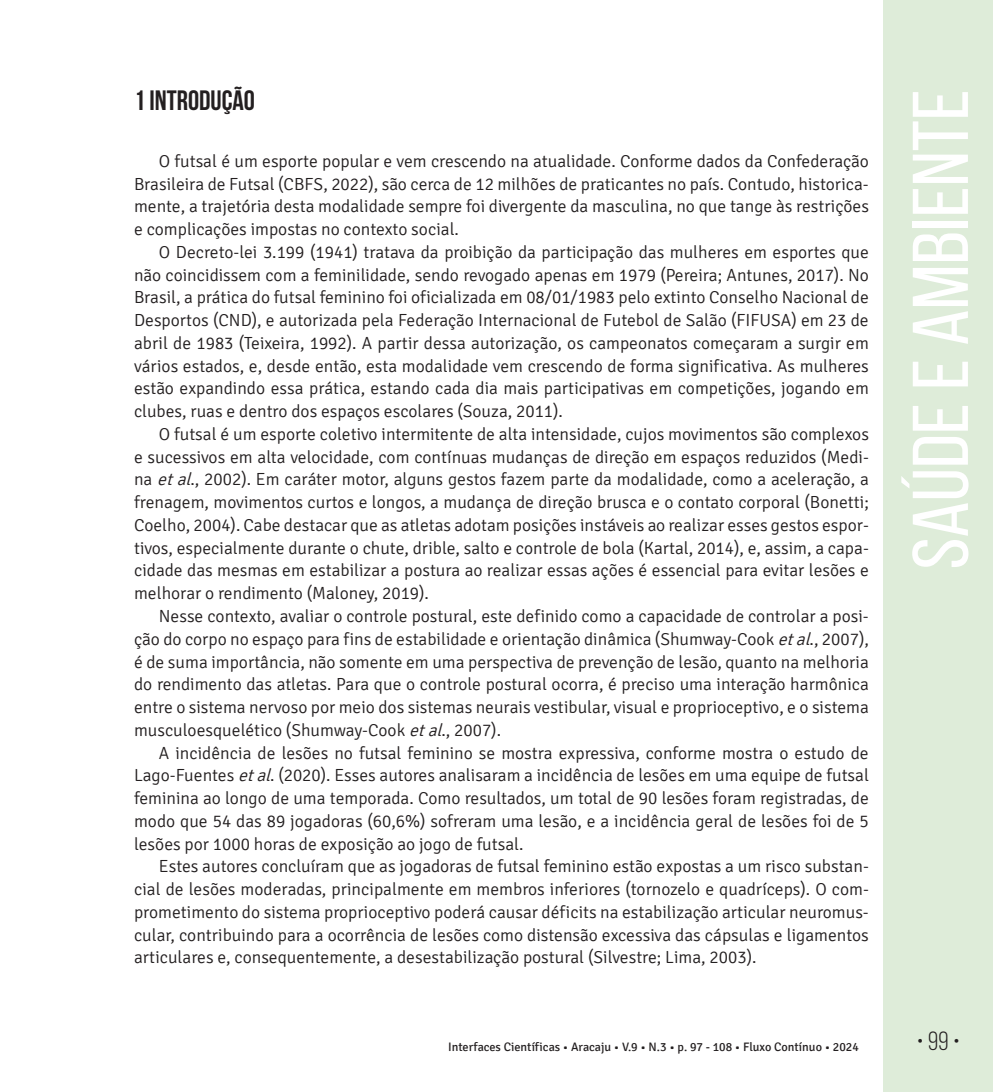
<style>
.page{position:relative;width:993px;height:1092px;background:#fff}
.page>*{position:absolute;margin:0;border:0;box-sizing:border-box;transform-origin:0 0}
.t1{font:78.75px "Bebas Neue";color:#fff;scale:1.09 1}
.t2{font:700 28px "Bebas Neue";color:#231f20}
.t3{font:26.25px "Bebas Neue";color:#231f20}
.t4{font:300 17.5px/22.8px "Signika";color:#231f20;text-align:justify}
.t5{font:12.25px "Signika";color:#231f20}
.s1{font-style:italic}
</style>
<div class="page">
<div style="left:883px;top:0;width:109px;height:1091px;background:#deecd9"></div>
<h2 class="t2" style="left:134px;top:85px;width:122px">1 INTRODUÇÃO</h2>
<p class="t4" style="left:134px;top:150px;width:736px;text-indent:25px">O futsal é um esporte popular e vem crescendo na atualidade. Conforme dados da Confederação Brasileira de Futsal (CBFS, 2022), são cerca de 12 milhões de praticantes no país. Contudo, historica&shy;mente, a trajetória desta modalidade sempre foi divergente da masculina, no que tange às restrições e complicações impostas no contexto social.</p>
<p class="t4" style="left:134px;top:241px;width:736px;text-indent:25px">O Decreto-lei 3.199 (1941) tratava da proibição da participação das mulheres em esportes que não coincidissem com a feminilidade, sendo revogado apenas em 1979 (Pereira; Antunes, 2017). No Brasil, a prática do futsal feminino foi oficializada em 08/01/1983 pelo extinto Conselho Nacional de Desportos (CND), e autorizada pela Federação Internacional de Futebol de Salão (FIFUSA) em 23 de abril de 1983 (Teixeira, 1992). A partir dessa autorização, os campeonatos começaram a surgir em vários estados, e, desde então, esta modalidade vem crescendo de forma significativa. As mulheres estão expandindo essa prática, estando cada dia mais participativas em competições, jogando em clubes, ruas e dentro dos espaços escolares (Souza, 2011).</p>
<p class="t4" style="left:134px;top:423px;width:736px;text-indent:25px">O futsal é um esporte coletivo intermitente de alta intensidade, cujos movimentos são complexos e sucessivos em alta velocidade, com contínuas mudanças de direção em espaços reduzidos (Medi&shy;na <span class="s1">etal</span>., 2002). Em caráter motor, alguns gestos fazem parte da modalidade, como a aceleração, a frenagem, movimentos curtos e longos, a mudança de direção brusca e o contato corporal (Bonetti; Coelho, 2004). Cabe destacar que as atletas adotam posições instáveis ao realizar esses gestos espor&shy;tivos, especialmente durante o chute, drible, salto e controle de bola (Kartal, 2014), e, assim, a capa&shy;cidade das mesmas em estabilizar a postura ao realizar essas ações é essencial para evitar lesões e melhorar o rendimento (Maloney, 2019).</p>
<p class="t4" style="left:134px;top:605px;width:736px;text-indent:25px">Nesse contexto, avaliar o controle postural, este definido como a capacidade de controlar a posi&shy;ção do corpo no espaço para fins de estabilidade e orientação dinâmica (Shumway-Cook <span class="s1">etal</span>., 2007), é de suma importância, não somente em uma perspectiva de prevenção de lesão, quanto na melhoria do rendimento das atletas. Para que o controle postural ocorra, é preciso uma interação harmônica entre o sistema nervoso por meio dos sistemas neurais vestibular, visual e proprioceptivo, e o sistema musculoesquelético (Shumway-Cook <span class="s1">etal</span>., 2007).</p>
<p class="t4" style="left:134px;top:741px;width:736px;text-indent:25px">A incidência de lesões no futsal feminino se mostra expressiva, conforme mostra o estudo de Lago-Fuentes <span class="s1">etal</span>. (2020). Esses autores analisaram a incidência de lesões em uma equipe de futsal feminina ao longo de uma temporada. Como resultados, um total de 90 lesões foram registradas, de modo que 54 das 89 jogadoras (60,6%) sofreram uma lesão, e a incidência geral de lesões foi de 5 lesões por 1000 horas de exposição ao jogo de futsal.</p>
<p class="t4" style="left:134px;top:855px;width:736px;text-indent:25px">Estes autores concluíram que as jogadoras de futsal feminino estão expostas a um risco substan&shy;cial de lesões moderadas, principalmente em membros inferiores (tornozelo e quadríceps). O com&shy;prometimento do sistema proprioceptivo poderá causar déficits na estabilização articular neuromus&shy;cular, contribuindo para a ocorrência de lesões como distensão excessiva das cápsulas e ligamentos articulares e, consequentemente, a desestabilização postural (Silvestre; Lima, 2003).</p>
<h1 class="t1" style="left:897px;top:569px;width:442px;rotate:-90deg">Saúde e Ambiente</h1>
<p class="t5" style="left:448px;top:1040px;width:412px">Interfaces Científicas • Aracaju • V.9 • N.3 • p. 97 - 108 • Fluxo Contínuo • 2024</p>
<h3 class="t3" style="left:916px;top:1026px;width:45px">• 99 •</h3>
</div>
